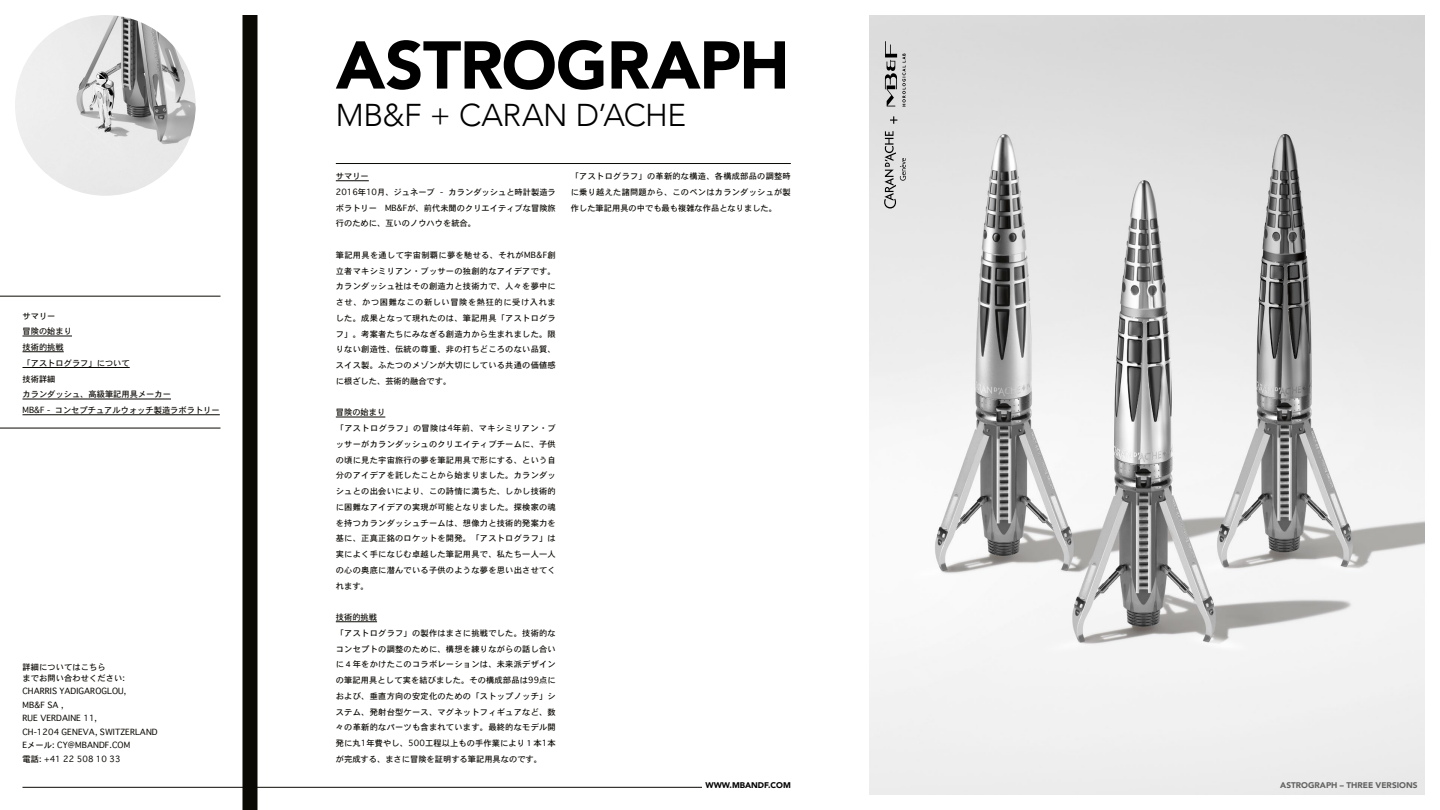
<style>
.page{position:relative;width:1440px;height:810px;background:#fff}
.page>*{position:absolute;margin:0;border:0;box-sizing:border-box;transform-origin:0 0}
.t1{font:900 66.75px "Avenir";letter-spacing:-.015em;color:#000}
.t2{font:300 31.5px "Avenir";letter-spacing:-.015em;color:#000}
.t3{font:8.25px/15.8px "Osaka";letter-spacing:.025em;color:#0b0904}
.t4{font:8.25px/15.8px "Osaka";color:#0b0904}
.t5{font:900 8.25px "Avenir";color:#626261}
.t6{font:900 8.25px "Avenir";color:#000}
</style>
<div class="page">
<hr style="left:22px;top:787px;width:680px;height:1px;background:#0b0904">
<hr style="left:336px;top:163px;width:455px;height:1px;background:#0b0904">
<img style="left:15px;top:15px;width:181px;height:181px;border-radius:90px">
<div style="left:242px;top:15px;width:15px;height:795px;background:#0b0904"></div>
<hr style="left:0;top:296px;width:220px;height:1px;background:#0b0904">
<hr style="left:0;top:428px;width:220px;height:1px;background:#0b0904">
<hr style="left:22px;top:336px;width:50px;height:1px;background:#0b0904">
<hr style="left:22px;top:352px;width:42px;height:1px;background:#0b0904">
<hr style="left:22px;top:367px;width:108px;height:1px;background:#0b0904">
<hr style="left:22px;top:399px;width:149px;height:1px;background:#0b0904">
<hr style="left:22px;top:415px;width:198px;height:1px;background:#0b0904">
<img style="left:869px;top:15px;width:556px;height:780px">
<svg style="left:890px;top:116px;width:7px;height:8px"></svg>
<svg style="left:884px;top:131px;width:22px;height:77px;background:#bebebe"></svg>
<svg style="left:885px;top:41px;width:21px;height:66px"></svg>
<hr style="left:336px;top:181px;width:33px;height:1px;background:#0b0904">
<hr style="left:336px;top:417px;width:49px;height:1px;background:#0b0904">
<hr style="left:336px;top:622px;width:41px;height:1px;background:#0b0904">
<p class="t4" style="left:22px;top:308px;width:199px">サマリー<br>冒険の始まり<br>技術的挑戦<br>「アストログラフ」について<br>技術詳細<br>カランダッシュ、高級筆記用具メーカー<br>MB&amp;F - コンセプチュアルウォッチ製造ラボラトリー</p>
<p class="t3" style="left:22px;top:661px;width:104px;line-height:11.2px">詳細についてはこちら<br>までお問い合わせください:</p>
<p class="t3" style="left:22px;top:685px;width:137px;line-height:13.5px">CHARRIS YADIGAROGLOU,<br>MB&amp;F SA ,<br>RUE VERDAINE 11,<br>CH-1204 GENEVA, SWITZERLAND<br>Eメール: CY@MBANDF.COM<br>電話: +41 22 508 10 33</p>
<h1 class="t1" style="left:336px;top:8px;width:455px">ASTROGRAPH</h1>
<h2 class="t2" style="left:336px;top:97px;width:352px">MB&amp;F + CARAN D’ACHE</h2>
<p class="t4" style="left:336px;top:168px;width:222px">サマリー<br>2016年10月、ジュネーブ - カランダッシュと時計製造ラボラトリー MB&amp;Fが、前代未聞のクリエイティブな冒険旅行のために、互いのノウハウを統合。</p>
<p class="t3" style="left:336px;top:247px;width:222px;text-align:justify">筆記用具を通して宇宙制覇に夢を馳せる、それがMB&amp;F創立者マキシミリアン・ブッサーの独創的なアイデアです。カランダッシュ社はその創造力と技術力で、人々を夢中にさせ、かつ困難なこの新しい冒険を熱狂的に受け入れました。成果となって現れたのは、筆記用具「アストログラフ」。考案者たちにみなぎる創造力から生まれました。限りない創造性、伝統の尊重、非の打ちどころのない品質、スイス製。ふたつのメゾンが大切にしている共通の価値感に根ざした、芸術的融合です。</p>
<p class="t3" style="left:336px;top:404px;width:222px">冒険の始まり<br>「アストログラフ」の冒険は4年前、マキシミリアン・ブッサーがカランダッシュのクリエイティブチームに、子供の頃に見た宇宙旅行の夢を筆記用具で形にする、という自分のアイデアを託したことから始まりました。カランダッシュとの出会いにより、この詩情に満ちた、しかし技術的に困難なアイデアの実現が可能となりました。探検家の魂を持つカランダッシュチームは、想像力と技術的発案力を基に、正真正銘のロケットを開発。「アストログラフ」は実によく手になじむ卓越した筆記用具で、私たち一人一人の心の奥底に潜んでいる子供のような夢を思い出させてくれます。</p>
<p class="t3" style="left:336px;top:609px;width:222px">技術的挑戦<br>「アストログラフ」の製作はまさに挑戦でした。技術的なコンセプトの調整のために、構想を練りながらの話し合いに４年をかけたこのコラボレーションは、未来派デザインの筆記用具として実を結びました。その構成部品は99点におよび、垂直方向の安定化のための「ストップノッチ」システム、発射台型ケース、マグネットフィギュアなど、数々の革新的なパーツも含まれています。最終的なモデル開発に丸1年費やし、500工程以上もの手作業により１本1本が完成する、まさに冒険を証明する筆記用具なのです。</p>
<p class="t3" style="left:571px;top:168px;width:222px;text-align:justify">「アストログラフ」の革新的な構造、各構成部品の調整時に乗り越えた諸問題から、このペンはカランダッシュが製作した筆記用具の中でも最も複雑な作品となりました。</p>
<p class="t6" style="left:705px;top:778px;width:87px">WWW.MBANDF.COM</p>
<p class="t5" style="left:1280px;top:778px;width:139px">ASTROGRAPH – THREE VERSIONS</p>
</div>
